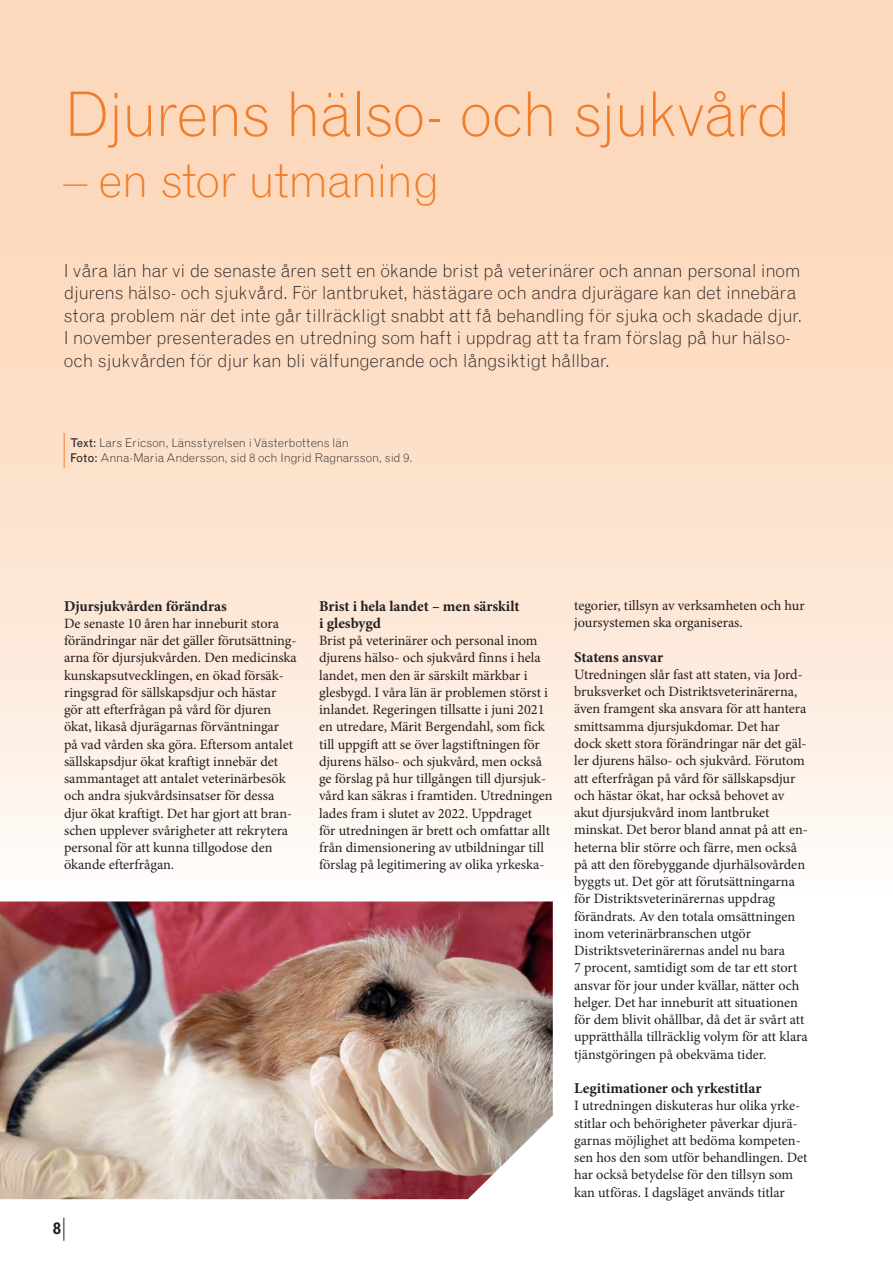
<style>
.page{position:relative;width:893px;height:1263px;background:#fff}
.page>*{position:absolute;margin:0;border:0;box-sizing:border-box;transform-origin:0 0}
.Tema_huvudrubrik{font:300 61.5px "Grotesque MT Std";letter-spacing:-.035em;color:#f07d29}
.Tema_huvudrubrik-2{font:300 46.5px "Grotesque MT Std";letter-spacing:-.03em;color:#f07d29}
.Ingress{font:300 18px/22.5px "Grotesque MT Std";letter-spacing:-.01em;color:#231f20}
.t1{font:900 15.3px "Grotesque MT Std";color:#231f20}
.Mellanrubrik{font:700 15px "Minion Pro";color:#231f20}
.Brödtext{font:14.25px/17.2px "Minion Pro";color:#231f20}
.Bildtext{font:300 12px/15px "Grotesque MT Std";letter-spacing:-.005em;color:#231f20}
.s1{font-weight:400}
</style>
<div class="page">
<div style="left:0;top:0;width:893px;height:1263px;background:linear-gradient(to bottom,#fbd2b1,#fff)"></div>
<img style="left:0;top:901px;width:553px;height:298px">
<hr style="left:64px;top:433px;width:1px;height:35px;background:#f07d29">
<p class="Tema_huvudrubrik" style="left:64px;top:77px;width:729px">Djurens hälso- och sjukvård</p>
<p class="Tema_huvudrubrik-2" style="left:64px;top:153px;width:377px">– en stor utmaning</p>
<p class="Ingress" style="left:64px;top:259px;width:740px">I våra län har vi de senaste åren sett en ökande brist på veterinärer och annan personal inom djurens hälso- och sjukvård. För lantbruket, hästägare och andra djurägare kan det innebära stora problem när det inte går tillräckligt snabbt att få behandling för sjuka och skadade djur.<br>I november presenterades en utredning som haft i uppdrag att ta fram förslag på hur hälso&shy;och sjukvården för djur kan bli välfungerande och långsiktigt hållbar.</p>
<p class="Bildtext" style="left:70px;top:436px;width:344px"><span class="s1">Text:</span> Lars Ericson, Länsstyrelsen i Västerbottens län<br><span class="s1">Foto:</span> Anna-Maria Andersson, sid 8 och Ingrid Ragnarsson, sid 9.</p>
<h1 class="Mellanrubrik" style="left:64px;top:595px;width:164px">Djursjukvården förändras</h1>
<p class="Brödtext" style="left:64px;top:615px;width:234px">De senaste 10 åren har inneburit stora förändringar när det gäller förutsättning&shy;arna för djursjukvården. Den medicinska kunskapsutvecklingen, en ökad försäk&shy;ringsgrad för sällskapsdjur och hästar gör att efterfrågan på vård för djuren ökat, likaså djurägarnas förväntningar<br>på vad vården ska göra. Eftersom antalet sällskapsdjur ökat kraftigt innebär det sammantaget att antalet veterinärbesök och andra sjukvårdsinsatser för dessa djur ökat kraftigt. Det har gjort att bran&shy;schen upplever svårigheter att rekrytera personal för att kunna tillgodose den ökande efterfrågan.</p>
<p class="t1" style="left:52px;top:1219px;width:11px">8</p>
<h1 class="Mellanrubrik" style="left:319px;top:595px;width:202px">Brist i hela landet – men särskilt</h1>
<h1 class="Mellanrubrik" style="left:319px;top:612px;width:63px">i glesbygd</h1>
<p class="Brödtext" style="left:319px;top:632px;width:235px">Brist på veterinärer och personal inom djurens hälso- och sjukvård finns i hela landet, men den är särskilt märkbar i glesbygd. I våra län är problemen störst i inlandet. Regeringen tillsatte i juni 2021 en utredare, Märit Bergendahl, som fick till uppgift att se över lagstiftningen för djurens hälso- och sjukvård, men också ge förslag på hur tillgången till djursjuk&shy;vård kan säkras i framtiden. Utredningen lades fram i slutet av 2022. Uppdraget<br>för utredningen är brett och omfattar allt från dimensionering av utbildningar till förslag på legitimering av olika yrkeska-</p>
<p class="Brödtext" style="left:574px;top:597px;width:232px">tegorier, tillsyn av verksamheten och hur joursystemen ska organiseras.</p>
<h1 class="Mellanrubrik" style="left:574px;top:646px;width:90px">Statens ansvar</h1>
<p class="Brödtext" style="left:574px;top:666px;width:235px">Utredningen slår fast att staten, via Jord&shy;bruksverket och Distriktsveterinärerna, även framgent ska ansvara för att hantera smittsamma djursjukdomar. Det har dock skett stora förändringar när det gäl&shy;ler djurens hälso- och sjukvård. Förutom att efterfrågan på vård för sällskapsdjur och hästar ökat, har också behovet av akut djursjukvård inom lantbruket minskat. Det beror bland annat på att en&shy;heterna blir större och färre, men också på att den förebyggande djurhälsovården byggts ut. Det gör att förutsättningarna för Distriktsveterinärernas uppdrag förändrats. Av den totala omsättningen inom veterinärbranschen utgör Distriktsveterinärernas andel nu bara<br>7 procent, samtidigt som de tar ett stort ansvar för jour under kvällar, nätter och helger. Det har inneburit att situationen för dem blivit ohållbar, då det är svårt att upprätthålla tillräcklig volym för att klara tjänstgöringen på obekväma tider.</p>
<h1 class="Mellanrubrik" style="left:574px;top:1078px;width:189px">Legitimationer och yrkestitlar</h1>
<p class="Brödtext" style="left:574px;top:1097px;width:235px">I utredningen diskuteras hur olika yrke&shy;stitlar och behörigheter påverkar djurä&shy;garnas möjlighet att bedöma kompeten&shy;sen hos den som utför behandlingen. Det har också betydelse för den tillsyn som kan utföras. I dagsläget används titlar</p>
</div>
